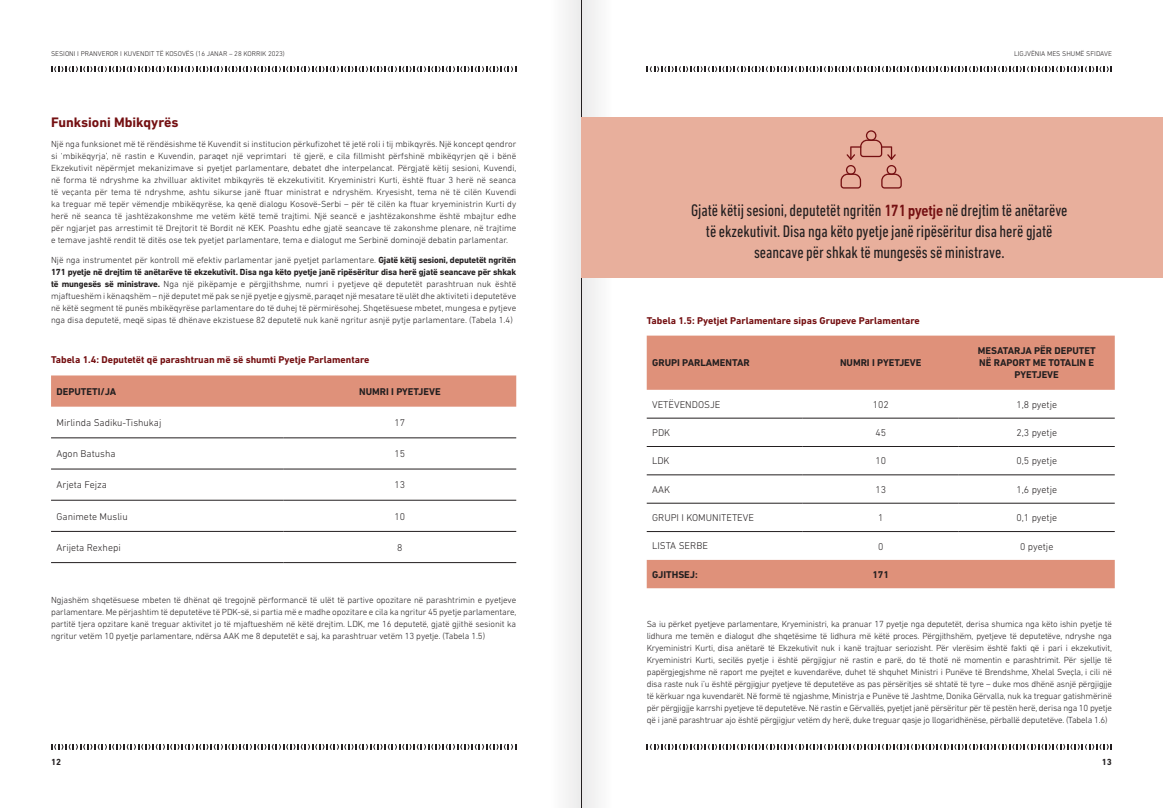
<style>
.page{position:relative;width:1163px;height:808px;background:#fff}
.page>*{position:absolute;margin:0;border:0;box-sizing:border-box;transform-origin:0 0}
.t1{font:condensed 17.1px/20.9px "DIN Next LT Pro";color:#231f20;text-align:center}
.t2{font:700 14px "DIN Next LT Pro";color:#740f11}
.t3{font:300 10px "DIN Next LT Pro";color:#231f20}
.t4{font:700 10px "DIN Next LT Pro";color:#740f11}
.t5{font:700 10px/12px "DIN Next LT Pro";color:#231f20;text-align:center}
.t6{font:300 9px/12px "DIN Next LT Pro";letter-spacing:-.01em;color:#231f20;text-align:justify}
.t7{font:700 9px "DIN Next LT Pro";color:#231f20}
.t8{font:300 7px "DIN Next LT Pro";color:#231f20}
.s1{font-weight:700}
.s2{font-family:"PF Din Text Cond Pro";font-weight:500;font-stretch:normal;font-size:16px;color:#740f11}
</style>
<div class="page">
<svg style="left:51px;top:744px;width:465px;height:6px"></svg>
<svg style="left:646px;top:744px;width:465px;height:6px"></svg>
<svg style="left:51px;top:66px;width:465px;height:6px"></svg>
<svg style="left:646px;top:66px;width:465px;height:6px"></svg>
<div style="left:551px;top:0;width:30px;height:808px;background:#f4f4f4"></div>
<div style="left:581px;top:0;width:30px;height:808px;background:#f2f2f2"></div>
<hr style="left:581px;top:0;width:1px;height:808px;background:#231f20">
<div style="left:581px;top:117px;width:581px;height:161px;background:#e8af9c"></div>
<svg style="left:840px;top:130px;width:61px;height:59px"></svg>
<div style="left:51px;top:375px;width:465px;height:32px;background:#df917a"></div>
<hr style="left:51px;top:438px;width:232px;height:1px;background:#231f20">
<hr style="left:283px;top:438px;width:233px;height:1px;background:#231f20">
<hr style="left:51px;top:469px;width:232px;height:1px;background:#231f20">
<hr style="left:283px;top:469px;width:233px;height:1px;background:#231f20">
<hr style="left:51px;top:500px;width:232px;height:1px;background:#231f20">
<hr style="left:283px;top:500px;width:233px;height:1px;background:#231f20">
<hr style="left:51px;top:531px;width:232px;height:1px;background:#231f20">
<hr style="left:283px;top:531px;width:233px;height:1px;background:#231f20">
<hr style="left:51px;top:562px;width:232px;height:1px;background:#231f20">
<hr style="left:283px;top:562px;width:233px;height:1px;background:#231f20">
<svg style="left:646px;top:336px;width:468px;height:252px"></svg>
<hr style="left:646px;top:418px;width:156px;height:1px;background:#231f20">
<hr style="left:802px;top:418px;width:156px;height:1px;background:#231f20">
<hr style="left:958px;top:418px;width:156px;height:1px;background:#231f20">
<hr style="left:646px;top:446px;width:156px;height:1px;background:#231f20">
<hr style="left:802px;top:446px;width:156px;height:1px;background:#231f20">
<hr style="left:958px;top:446px;width:156px;height:1px;background:#231f20">
<hr style="left:646px;top:475px;width:156px;height:1px;background:#231f20">
<hr style="left:802px;top:475px;width:156px;height:1px;background:#231f20">
<hr style="left:958px;top:475px;width:156px;height:1px;background:#231f20">
<hr style="left:646px;top:503px;width:156px;height:1px;background:#231f20">
<hr style="left:802px;top:503px;width:156px;height:1px;background:#231f20">
<hr style="left:958px;top:503px;width:156px;height:1px;background:#231f20">
<hr style="left:646px;top:531px;width:156px;height:1px;background:#231f20">
<hr style="left:802px;top:531px;width:156px;height:1px;background:#231f20">
<hr style="left:958px;top:531px;width:156px;height:1px;background:#231f20">
<p class="t8" style="left:51px;top:50px;width:235px">SESIONI I PRANVEROR I KUVENDIT TË KOSOVËS (16 JANAR – 28 KORRIK 2023)</p>
<p class="t8" style="left:1013px;top:50px;width:99px">LIGJVËNIA MES SHUMË SFIDAVE</p>
<h2 class="t2" style="left:51px;top:114px;width:129px">Funksioni Mbikqyrës</h2>
<p class="t6" style="left:51px;top:138px;width:467px">Një nga funksionet më të rëndësishme të Kuvendit si institucion përkufizohet të jetë roli i tij mbikqyrës. Një koncept qendror si ‘mbikëqyrja’, në rastin e Kuvendin, paraqet një veprimtari të gjerë, e cila fillmisht përfshinë mbikëqyrjen që i bënë Ekzekutivit nëpërmjet mekanizimave si pyetjet parlamentare, debatet dhe interpelancat. Përgjatë këtij sesioni, Kuvendi, në forma të ndryshme ka zhvilluar aktivitet mbikqyrës të ekzekutivitit. Kryeministri Kurti, është ftuar 3 herë në seanca të veçanta për tema të ndryshme, ashtu sikurse janë ftuar ministrat e ndryshëm. Kryesisht, tema në të cilën Kuvendi ka treguar më tepër vëmendje mbikëqyrëse, ka qenë dialogu Kosovë-Serbi – për të cilën ka ftuar kryeministrin Kurti dy herë në seanca të jashtëzakonshme me vetëm këtë temë trajtimi. Një seancë e jashtëzakonshme është mbajtur edhe për ngjarjet pas arrestimit të Drejtorit të Bordit në KEK. Poashtu edhe gjatë seancave të zakonshme plenare, në trajtime e temave jashtë rendit të ditës ose tek pyetjet parlamentare, tema e dialogut me Serbinë dominojë debatin parlamentar.</p>
<p class="t6" style="left:51px;top:254px;width:466px">Një nga instrumentet për kontroll më efektiv parlamentar janë pyetjet parlamentare. <span class="s1">Gjatë këtij sesioni, deputetët ngritën 171 pyetje në drejtim të anëtarëve të ekzekutivit. Disa nga këto pyetje janë ripësëritur disa herë gjatë seancave për shkak të mungesës së ministrave.</span> Nga një pikëpamje e përgjithshme, numri i pyetjeve që deputetët parashtruan nuk është mjaftueshëm i kënaqshëm – një deputet më pak se një pyetje e gjysmë, paraqet një mesatare të ulët dhe aktiviteti i deputetëve në këtë segment të punës mbikëqyrëse parlamentare do të duhej të përmirësohej. Shqetësuese mbetet, mungesa e pytjeve nga disa deputetë, meqë sipas të dhënave ekzistuese 82 deputetë nuk kanë ngritur asnjë pytje parlamentare. (Tabela 1.4)</p>
<p class="t4" style="left:51px;top:354px;width:320px">Tabela 1.4: Deputetët që parashtruan më së shumti Pyetje Parlamentare</p>
<p class="t5" style="left:56px;top:385px;width:61px">DEPUTETI/JA</p>
<p class="t5" style="left:359px;top:385px;width:83px">NUMRI I PYETJEVE</p>
<p class="t3" style="left:56px;top:417px;width:106px">Mirlinda Sadiku-Tishukaj</p>
<p class="t3" style="left:394px;top:417px;width:12px">17</p>
<p class="t3" style="left:56px;top:448px;width:61px">Agon Batusha</p>
<p class="t3" style="left:394px;top:448px;width:12px">15</p>
<p class="t3" style="left:56px;top:479px;width:52px">Arjeta Fejza</p>
<p class="t3" style="left:394px;top:479px;width:12px">13</p>
<p class="t3" style="left:56px;top:510px;width:73px">Ganimete Musliu</p>
<p class="t3" style="left:394px;top:510px;width:12px">10</p>
<p class="t3" style="left:56px;top:542px;width:66px">Arijeta Rexhepi</p>
<p class="t3" style="left:397px;top:542px;width:7px">8</p>
<p class="t6" style="left:51px;top:594px;width:467px">Ngjashëm shqetësuese mbeten të dhënat që tregojnë përformancë të ulët të partive opozitare në parashtrimin e pyetjeve parlamentare. Me përjashtim të deputetëve të PDK-së, si partia më e madhe opozitare e cila ka ngritur 45 pyetje parlamentare, partitë tjera opzitare kanë treguar aktivitet jo të mjaftueshëm në këtë drejtim. LDK, me 16 deputetë, gjatë gjithë sesionit ka ngritur vetëm 10 pyetje parlamentare, ndërsa AAK me 8 deputetët e saj, ka parashtruar vetëm 13 pyetje. (Tabela 1.5)</p>
<h1 class="t1" style="left:691px;top:200px;width:378px">Gjatë këtij sesioni, deputetët ngritën <span class="s2">171 pyetje</span> në drejtim të anëtarëve të ekzekutivit. Disa nga këto pyetje janë ripësëritur disa herë gjatë seancave për shkak të mungesës së ministrave.</h1>
<p class="t4" style="left:646px;top:314px;width:274px">Tabela 1.5: Pyetjet Parlamentare sipas Grupeve Parlamentare</p>
<p class="t5" style="left:652px;top:357px;width:99px">GRUPI PARLAMENTAR</p>
<p class="t5" style="left:839px;top:357px;width:83px">NUMRI I PYETJEVE</p>
<p class="t5" style="left:977px;top:345px;width:119px">MESATARJA PËR DEPUTET<br>NË RAPORT ME TOTALIN E<br>PYETJEVE</p>
<p class="t3" style="left:652px;top:399px;width:70px">VETËVENDOSJE</p>
<p class="t3" style="left:872px;top:398px;width:17px">102</p>
<p class="t3" style="left:1016px;top:398px;width:42px">1,8 pyetje</p>
<p class="t3" style="left:652px;top:427px;width:20px">PDK</p>
<p class="t3" style="left:875px;top:427px;width:12px">45</p>
<p class="t3" style="left:1016px;top:427px;width:42px">2,3 pyetje</p>
<p class="t3" style="left:652px;top:455px;width:19px">LDK</p>
<p class="t3" style="left:875px;top:455px;width:12px">10</p>
<p class="t3" style="left:1016px;top:455px;width:42px">0,5 pyetje</p>
<p class="t3" style="left:652px;top:484px;width:19px">AAK</p>
<p class="t3" style="left:875px;top:484px;width:12px">13</p>
<p class="t3" style="left:1016px;top:484px;width:42px">1,6 pyetje</p>
<p class="t3" style="left:652px;top:512px;width:103px">GRUPI I KOMUNITETEVE</p>
<p class="t3" style="left:877px;top:512px;width:7px">1</p>
<p class="t3" style="left:1016px;top:512px;width:42px">0,1 pyetje</p>
<p class="t3" style="left:652px;top:540px;width:57px">LISTA SERBE</p>
<p class="t3" style="left:877px;top:540px;width:7px">0</p>
<p class="t3" style="left:1019px;top:540px;width:35px">0 pyetje</p>
<p class="t5" style="left:652px;top:568px;width:47px">GJITHSEJ:</p>
<p class="t5" style="left:872px;top:568px;width:18px">171</p>
<p class="t6" style="left:646px;top:618px;width:467px">Sa iu përket pyetjeve parlamentare, Kryeministri, ka pranuar 17 pyetje nga deputetët, derisa shumica nga këto ishin pyetje të lidhura me temën e dialogut dhe shqetësime të lidhura më këtë proces. Përgjithshëm, pyetjeve të deputetëve, ndryshe nga Kryeministri Kurti, disa anëtarë të Ekzekutivit nuk i kanë trajtuar seriozisht. Për vlerësim është fakti që i pari i ekzekutivit, Kryeministri Kurti, secilës pyetje i është përgjigjur në rastin e parë, do të thotë në momentin e parashtrimit. Për sjellje të papërgjegjshme në raport me pyejtet e kuvendarëve, duhet të shquhet Ministri i Punëve të Brendshme, Xhelal Sveçla, i cili në disa raste nuk i’u është përgjigjur pyetjeve të deputetëve as pas përsëritjes së shtatë të tyre – duke mos dhënë asnjë përgjigjje të kërkuar nga kuvendarët. Në formë të ngjashme, Ministrja e Punëve të Jashtme, Donika Gërvalla, nuk ka treguar gatishmërinë për përgjigjje karrshi pyetjeve të deputetëve. Në rastin e Gërvallës, pyetjet janë përsëritur për të pestën herë, derisa nga 10 pyetje që i janë parashtruar ajo është përgjigjur vetëm dy herë, duke treguar qasje jo llogaridhënëse, përballë deputetëve. (Tabela 1.6)</p>
<p class="t7" style="left:51px;top:757px;width:12px">12</p>
<p class="t7" style="left:1101px;top:757px;width:12px">13</p>
</div>
